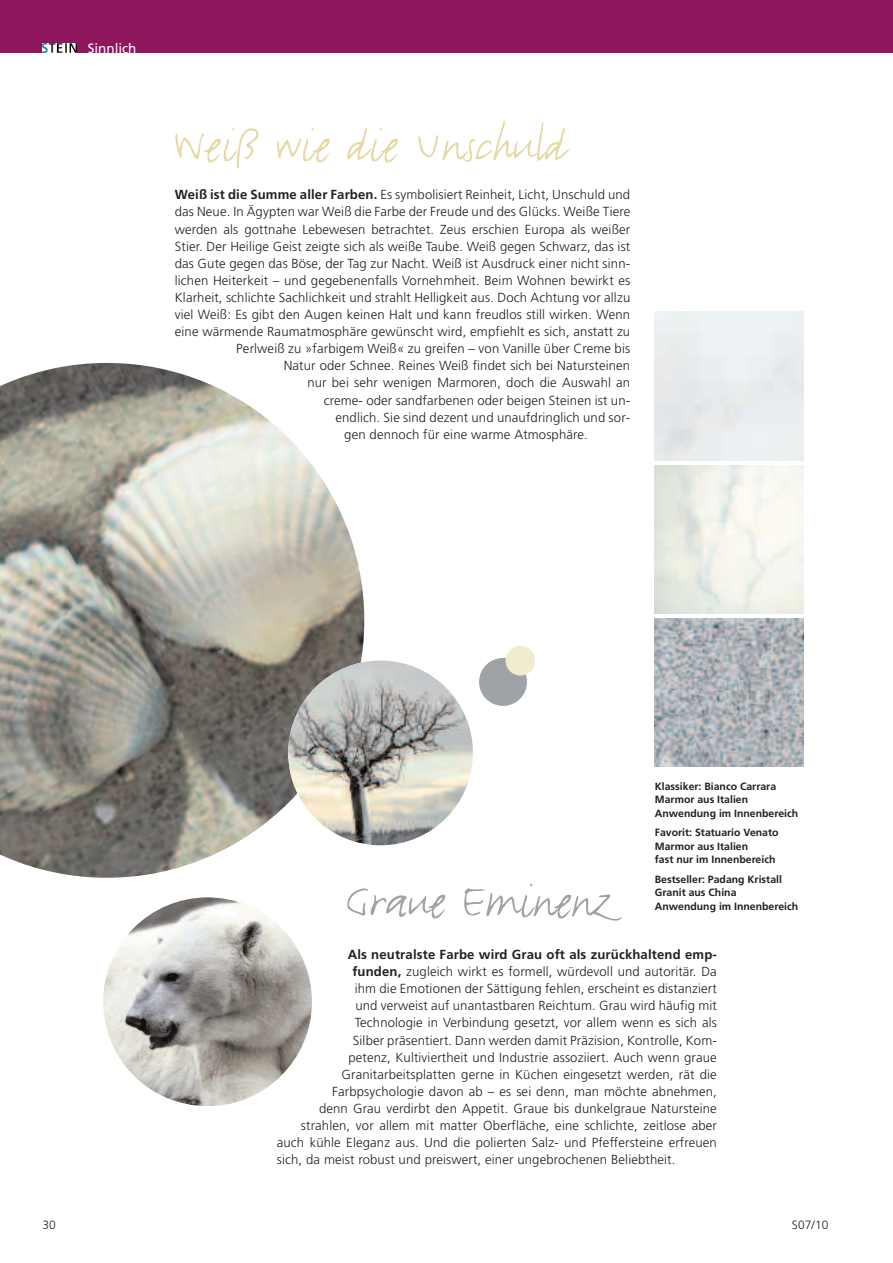
<style>
.page{position:relative;width:893px;height:1263px;background:#fff}
.page>*{position:absolute;margin:0;border:0;box-sizing:border-box;transform-origin:0 0}
.t1{font:54px "FF Justlefthand";color:#e6d9a5}
.t2{font:54px "FF Justlefthand";color:#9fa3a5}
.t3{font:13.5px "Frutiger";color:#fff}
.t4{font:300 13.2px "Frutiger";letter-spacing:.01em;color:#231f20}
.t5{font:700 13.2px "Frutiger";letter-spacing:.01em;color:#231f20}
.t6{font:300 12px "Frutiger";letter-spacing:.01em;color:#231f20}
.t7{font:700 10.5px/13.5px "Frutiger";color:#231f20}
.s1{font-weight:700}
</style>
<div class="page">
<img style="left:0;top:363px;width:364px;height:515px">
<div style="left:0;top:0;width:893px;height:53px;background:#90165d"></div>
<img style="left:43px;top:43px;width:33px;height:10px">
<img style="left:103px;top:897px;width:209px;height:209px;border-radius:50%">
<img style="left:288px;top:660px;width:185px;height:185px;border-radius:50%">
<div style="left:479px;top:658px;width:48px;height:48px;background:#9fa3a5;border-radius:50%"></div>
<div style="left:506px;top:646px;width:29px;height:29px;background:#f1ebd0;border-radius:50%"></div>
<img style="left:655px;top:618px;width:149px;height:149px">
<p class="t3" style="left:88px;top:43px;width:50px">Sinnlich</p>
<h1 class="t1" style="left:174px;top:109px;width:394px">Weiß wie die Unschuld</h1>
<p class="t4" style="left:175px;top:189px;width:457px"><span class="s1">Weiß ist die Summe aller Farben.</span> Es symbolisiert Reinheit, Licht, Unschuld und</p>
<p class="t4" style="left:175px;top:207px;width:457px">das Neue. In Ägypten war Weiß die Farbe der Freude und des Glücks. Weiße Tiere</p>
<p class="t4" style="left:175px;top:224px;width:457px">werden als gottnahe Lebewesen betrachtet. Zeus erschien Europa als weißer</p>
<p class="t4" style="left:175px;top:241px;width:457px">Stier. Der Heilige Geist zeigte sich als weiße Taube. Weiß gegen Schwarz, das ist</p>
<p class="t4" style="left:175px;top:258px;width:457px">das Gute gegen das Böse, der Tag zur Nacht. Weiß ist Ausdruck einer nicht sinn-</p>
<p class="t4" style="left:175px;top:275px;width:457px">lichen Heiterkeit – und gegebenenfalls Vornehmheit. Beim Wohnen bewirkt es</p>
<p class="t4" style="left:175px;top:292px;width:457px">Klarheit, schlichte Sachlichkeit und strahlt Helligkeit aus. Doch Achtung vor allzu</p>
<p class="t4" style="left:175px;top:309px;width:457px">viel Weiß: Es gibt den Augen keinen Halt und kann freudlos still wirken. Wenn</p>
<p class="t4" style="left:175px;top:326px;width:457px">eine wärmende Raumatmosphäre gewünscht wird, empfiehlt es sich, anstatt zu</p>
<p class="t4" style="left:236px;top:343px;width:395px">Perlweiß zu »farbigem Weiß« zu greifen – von Vanille über Creme bis</p>
<p class="t4" style="left:284px;top:360px;width:348px">Natur oder Schnee. Reines Weiß findet sich bei Natursteinen</p>
<p class="t4" style="left:307px;top:378px;width:324px">nur bei sehr wenigen Marmoren, doch die Auswahl an</p>
<p class="t4" style="left:324px;top:395px;width:308px">creme- oder sandfarbenen oder beigen Steinen ist un-</p>
<p class="t4" style="left:335px;top:412px;width:296px">endlich. Sie sind dezent und unaufdringlich und sor-</p>
<p class="t4" style="left:344px;top:429px;width:245px">gen dennoch für eine warme Atmosphäre.</p>
<h1 class="t2" style="left:345px;top:865px;width:267px">Graue Eminenz</h1>
<p class="t7" style="left:655px;top:780px;width:145px">Klassiker: Bianco Carrara<br>Marmor aus Italien<br>Anwendung im Innenbereich</p>
<p class="t7" style="left:655px;top:827px;width:125px">Favorit: Statuario Venato<br>Marmor aus Italien<br>fast nur im Innenbereich</p>
<p class="t7" style="left:655px;top:873px;width:145px">Bestseller: Padang Kristall<br>Granit aus China<br>Anwendung im Innenbereich</p>
<p class="t5" style="left:348px;top:949px;width:371px">Als neutralste Farbe wird Grau oft als zurückhaltend emp-</p>
<p class="t4" style="left:352px;top:966px;width:366px"><span class="s1">funden,</span> zugleich wirkt es formell, würdevoll und autoritär. Da</p>
<p class="t4" style="left:355px;top:983px;width:364px">ihm die Emotionen der Sättigung fehlen, erscheint es distanziert</p>
<p class="t4" style="left:355px;top:1000px;width:363px">und verweist auf unantastbaren Reichtum. Grau wird häufig mit</p>
<p class="t4" style="left:355px;top:1017px;width:363px">Technologie in Verbindung gesetzt, vor allem wenn es sich als</p>
<p class="t4" style="left:353px;top:1034px;width:365px">Silber präsentiert. Dann werden damit Präzision, Kontrolle, Kom-</p>
<p class="t4" style="left:348px;top:1052px;width:370px">petenz, Kultiviertheit und Industrie assoziiert. Auch wenn graue</p>
<p class="t4" style="left:342px;top:1069px;width:377px">Granitarbeitsplatten gerne in Küchen eingesetzt werden, rät die</p>
<p class="t4" style="left:332px;top:1086px;width:386px">Farbpsychologie davon ab – es sei denn, man möchte abnehmen,</p>
<p class="t4" style="left:319px;top:1103px;width:399px">denn Grau verdirbt den Appetit. Graue bis dunkelgraue Natursteine</p>
<p class="t4" style="left:301px;top:1120px;width:417px">strahlen, vor allem mit matter Oberfläche, eine schlichte, zeitlose aber</p>
<p class="t4" style="left:277px;top:1137px;width:442px">auch kühle Eleganz aus. Und die polierten Salz- und Pfeffersteine erfreuen</p>
<p class="t4" style="left:277px;top:1154px;width:400px">sich, da meist robust und preiswert, einer ungebrochenen Beliebtheit.</p>
<p class="t6" style="left:43px;top:1220px;width:15px">30</p>
<p class="t6" style="left:792px;top:1220px;width:38px">S07/10</p>
</div>
